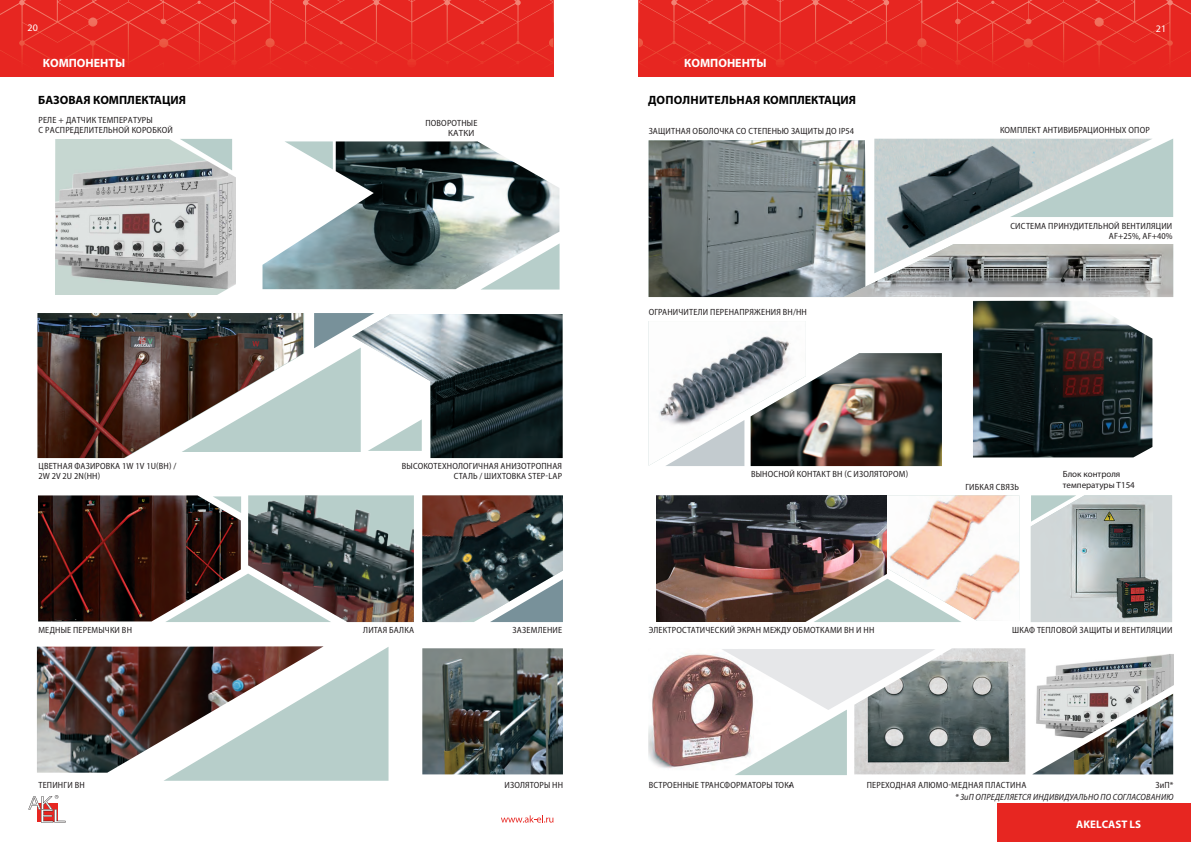
<style>
.page{position:relative;width:1191px;height:842px;background:#fff}
.page>*{position:absolute;margin:0;border:0;box-sizing:border-box;transform-origin:0 0}
.t1{font:700 12px "Myriad Pro";letter-spacing:.02em;color:#000}
.t2{font:700 12px "Myriad Pro";color:#fff}
.t3{font:700 12px "Myriad Pro";color:#000}
.t4{font:700 11px "Myriad Pro";color:#fff}
.t5{font:10px "Myriad Pro";color:#fff}
.t6{font:semi-condensed 9px/10px "Myriad Pro";letter-spacing:.02em;color:#231f20}
.t7{font:italic semi-condensed 9px "Myriad Pro";letter-spacing:.02em;color:#231f20}
.t8{font:9px/10.8px "Myriad Pro";color:#231f20}
</style>
<div class="page">
<img style="left:37px;top:646px;width:286px;height:127px">
<div style="left:996px;top:803px;width:195px;height:39px;background:#e72621"></div>
<svg style="left:501px;top:815px;width:52px;height:8px"></svg>
<svg style="left:28px;top:795px;width:37px;height:28px"></svg>
<svg style="left:0;top:0;width:553px;height:77px;background:#e72a24"></svg>
<svg style="left:638px;top:0;width:553px;height:77px;background:#e72a24"></svg>
<img style="left:262px;top:141px;width:297px;height:148px">
<img style="left:973px;top:301px;width:179px;height:156px">
<img style="left:38px;top:495px;width:127px;height:126px">
<svg style="left:284px;top:141px;width:49px;height:28px"></svg>
<svg style="left:480px;top:243px;width:79px;height:47px"></svg>
<svg style="left:165px;top:495px;width:249px;height:127px;background:#696a67"></svg>
<svg style="left:422px;top:495px;width:141px;height:127px;background:#4e4e4e"></svg>
<img style="left:422px;top:648px;width:141px;height:126px">
<svg style="left:163px;top:647px;width:225px;height:134px"></svg>
<img style="left:657px;top:495px;width:156px;height:127px">
<img style="left:813px;top:495px;width:206px;height:127px">
<img style="left:648px;top:654px;width:73px;height:115px">
<img style="left:935px;top:648px;width:90px;height:126px">
<svg style="left:648px;top:139px;width:525px;height:158px;background:#969f9f"></svg>
<img style="left:648px;top:321px;width:294px;height:145px">
<svg style="left:1030px;top:495px;width:142px;height:127px;background:#b0b7b7"></svg>
<img style="left:1033px;top:770px;width:140px;height:4px">
<svg style="left:721px;top:649px;width:214px;height:126px"></svg>
<img style="left:56px;top:139px;width:179px;height:155px">
<img style="left:1036px;top:654px;width:137px;height:116px">
<svg style="left:38px;top:313px;width:524px;height:145px"></svg>
<svg style="left:180px;top:139px;width:52px;height:31px;background:#c4d3d0"></svg>
<p class="t5" style="left:28px;top:21px;width:12px">20</p>
<p class="t5" style="left:1155px;top:22px;width:12px">21</p>
<h1 class="t2" style="left:43px;top:55px;width:84px">КОМПОНЕНТЫ</h1>
<h1 class="t2" style="left:684px;top:55px;width:84px">КОМПОНЕНТЫ</h1>
<h1 class="t3" style="left:38px;top:92px;width:149px">БАЗОВАЯ КОМПЛЕКТАЦИЯ</h1>
<h1 class="t1" style="left:648px;top:92px;width:209px">ДОПОЛНИТЕЛЬНАЯ КОМПЛЕКТАЦИЯ</h1>
<p class="t6" style="left:38px;top:115px;width:136px">РЕЛЕ + ДАТЧИК ТЕМПЕРАТУРЫ<br>С РАСПРЕДЕЛИТЕЛЬНОЙ КОРОБКОЙ</p>
<p class="t6" style="left:425px;top:118px;width:54px">ПОВОРОТНЫЕ</p>
<p class="t6" style="left:648px;top:126px;width:207px">ЗАЩИТНАЯ ОБОЛОЧКА СО СТЕПЕНЬЮ ЗАЩИТЫ ДО IP54</p>
<p class="t8" style="left:448px;top:127px;width:28px">КАТКИ</p>
<p class="t6" style="left:648px;top:307px;width:160px">ОГРАНИЧИТЕЛИ ПЕРЕНАПРЯЖЕНИЯ BH/HH</p>
<p class="t6" style="left:1000px;top:125px;width:151px">КОМПЛЕКТ АНТИВИБРАЦИОННЫХ ОПОР</p>
<p class="t6" style="left:1010px;top:221px;width:163px;text-align:right">СИСТЕМА ПРИНУДИТЕЛЬНОЙ ВЕНТИЛЯЦИИ<br>AF+25%, AF+40%</p>
<p class="t6" style="left:38px;top:461px;width:139px">ЦВЕТНАЯ ФАЗИРОВКА 1W 1V 1U(ВН) /<br>2W 2V 2U 2N(НН)</p>
<p class="t6" style="left:402px;top:461px;width:162px;text-align:right">ВЫСОКОТЕХНОЛОГИЧНАЯ АНИЗОТРОПНАЯ<br>СТАЛЬ / ШИХТОВКА STEP-LAP</p>
<p class="t6" style="left:38px;top:625px;width:95px">МЕДНЫЕ ПЕРЕМЫЧКИ ВН</p>
<p class="t6" style="left:363px;top:625px;width:52px">ЛИТАЯ БАЛКА</p>
<p class="t6" style="left:512px;top:625px;width:51px">ЗАЗЕМЛЕНИЕ</p>
<p class="t6" style="left:751px;top:469px;width:159px">ВЫНОСНОЙ КОНТАКТ ВН (С ИЗОЛЯТОРОМ)</p>
<p class="t6" style="left:648px;top:625px;width:227px">ЭЛЕКТРОСТАТИЧЕСКИЙ ЭКРАН МЕЖДУ ОБМОТКАМИ BH И HH</p>
<p class="t6" style="left:965px;top:482px;width:55px">ГИБКАЯ СВЯЗЬ</p>
<p class="t8" style="left:1062px;top:469px;width:74px">Блок контроля температуры Т154</p>
<p class="t6" style="left:1012px;top:625px;width:162px">ШКАФ ТЕПЛОВОЙ ЗАЩИТЫ И ВЕНТИЛЯЦИИ</p>
<p class="t6" style="left:38px;top:780px;width:48px">ТЕПИНГИ ВН</p>
<p class="t6" style="left:504px;top:780px;width:60px">ИЗОЛЯТОРЫ НН</p>
<p class="t6" style="left:648px;top:780px;width:147px">ВСТРОЕННЫЕ ТРАНСФОРМАТОРЫ ТОК•А</p>
<p class="t6" style="left:866px;top:780px;width:161px">ПЕРЕХОДНАЯ АЛЮМО-МЕДНАЯ ПЛАСТИНА</p>
<p class="t6" style="left:1155px;top:780px;width:19px">ЗиП*</p>
<p class="t7" style="left:955px;top:792px;width:220px">* ЗиП ОПРЕДЕЛЯЕТСЯ ИНДИВИДУАЛЬНО ПО СОГЛАСОВАНИЮ</p>
<p class="t4" style="left:1076px;top:817px;width:66px">AKELCAST LS</p>
</div>
